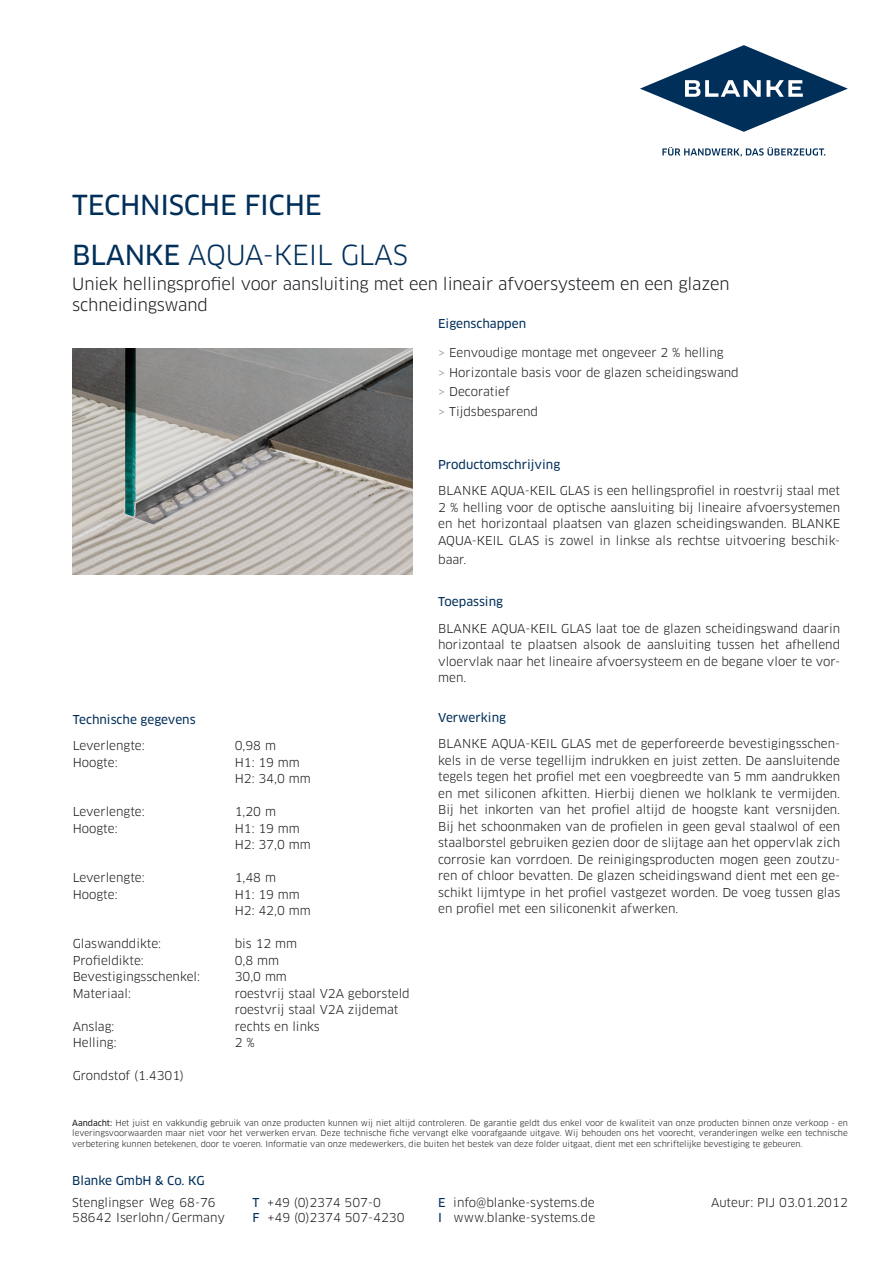
<style>
.page{position:relative;width:893px;height:1263px;background:#fff}
.page>*{position:absolute;margin:0;border:0;box-sizing:border-box;transform-origin:0 0}
.t1{font:27px "Clan OT";letter-spacing:-.01em;color:#002f5a}
.t2{font:27px "Clan OT News";letter-spacing:-.01em;color:#002f5a}
.t3{font:16.5px "Clan OT";letter-spacing:-.01em;color:#1a171c}
.fliess{font:12px/16.5px "Clan OT";color:#1a171c;text-align:justify}
.ueber{font:12px "Clan OT News";color:#002f5a}
.fliess-2{font:8.25px/10.5px "Clan OT";color:#1a171c;text-align:justify}
.s1{font-family:"Clan OT News"}
.s2{color:#929395}
.s3{font-family:"Clan OT News";color:#002f5a}
</style>
<div class="page">
<svg style="left:662px;top:147px;width:163px;height:10px"></svg>
<svg style="left:640px;top:45px;width:208px;height:87px"></svg>
<img style="left:73px;top:348px;width:340px;height:227px">
<p class="t2" style="left:72px;top:189px;width:251px">TECHNISCHE FICHE</p>
<p class="t1" style="left:72px;top:239px;width:337px"><span class="s1">BLANKE</span> AQUA-KEIL GLAS</p>
<p class="t3" style="left:72px;top:274px;width:659px">Uniek hellingsprofiel voor aansluiting met een lineair afvoersysteem en een glazen</p>
<p class="t3" style="left:72px;top:295px;width:137px">schneidingswand</p>
<p class="ueber" style="left:73px;top:712px;width:124px">Technische gegevens</p>
<p class="fliess" style="left:73px;top:737px;width:74px">Leverlengte:</p>
<p class="fliess" style="left:235px;top:737px;width:43px">0,98 m</p>
<p class="fliess" style="left:73px;top:754px;width:46px">Hoogte:</p>
<p class="fliess" style="left:235px;top:754px;width:67px">H1: 19 mm</p>
<p class="fliess" style="left:235px;top:770px;width:77px">H2: 34,0 mm</p>
<p class="fliess" style="left:73px;top:803px;width:74px">Leverlengte:</p>
<p class="fliess" style="left:235px;top:803px;width:43px">1,20 m</p>
<p class="fliess" style="left:73px;top:820px;width:46px">Hoogte:</p>
<p class="fliess" style="left:235px;top:820px;width:67px">H1: 19 mm</p>
<p class="fliess" style="left:235px;top:836px;width:77px">H2: 37,0 mm</p>
<p class="fliess" style="left:73px;top:869px;width:74px">Leverlengte:</p>
<p class="fliess" style="left:235px;top:869px;width:43px">1,48 m</p>
<p class="fliess" style="left:73px;top:886px;width:46px">Hoogte:</p>
<p class="fliess" style="left:235px;top:886px;width:67px">H1: 19 mm</p>
<p class="fliess" style="left:235px;top:902px;width:77px">H2: 42,0 mm</p>
<p class="fliess" style="left:73px;top:935px;width:90px">Glaswanddikte:</p>
<p class="fliess" style="left:235px;top:935px;width:64px">bis 12 mm</p>
<p class="fliess" style="left:73px;top:952px;width:73px">Profieldikte:</p>
<p class="fliess" style="left:235px;top:952px;width:46px">0,8 mm</p>
<p class="fliess" style="left:73px;top:968px;width:129px">Bevestigingsschenkel:</p>
<p class="fliess" style="left:235px;top:968px;width:54px">30,0 mm</p>
<p class="fliess" style="left:73px;top:985px;width:60px">Materiaal:</p>
<p class="fliess" style="left:235px;top:985px;width:177px">roestvrij staal V2A geborsteld</p>
<p class="fliess" style="left:235px;top:1001px;width:165px">roestvrij staal V2A zijdemat</p>
<p class="fliess" style="left:73px;top:1018px;width:43px">Anslag:</p>
<p class="fliess" style="left:235px;top:1018px;width:87px">rechts en links</p>
<p class="fliess" style="left:73px;top:1034px;width:45px">Helling:</p>
<p class="fliess" style="left:235px;top:1034px;width:22px">2 %</p>
<p class="fliess" style="left:73px;top:1067px;width:113px">Grondstof (1.4301)</p>
<p class="ueber" style="left:438px;top:316px;width:90px">Eigenschappen</p>
<p class="fliess" style="left:438px;top:345px;width:287px"><span class="s2">&gt;</span> Eenvoudige montage met ongeveer 2 % helling</p>
<p class="fliess" style="left:438px;top:364px;width:302px"><span class="s2">&gt;</span> Horizontale basis voor de glazen scheidingswand</p>
<p class="fliess" style="left:438px;top:384px;width:73px"><span class="s2">&gt;</span> Decoratief</p>
<p class="fliess" style="left:438px;top:403px;width:101px"><span class="s2">&gt;</span> Tijdsbesparend</p>
<p class="ueber" style="left:438px;top:458px;width:124px">Productomschrijving</p>
<p class="fliess" style="left:438px;top:483px;width:404px">BLANKE AQUA-KEIL GLAS is een hellingsprofiel in roestvrij staal met 2 % helling voor de optische aansluiting bij lineaire afvoersystemen en het horizontaal plaatsen van glazen scheidingswanden. BLANKE AQUA-KEIL GLAS is zowel in linkse als rechtse uitvoering beschik-</p>
<p class="fliess" style="left:438px;top:551px;width:30px">baar.</p>
<p class="ueber" style="left:438px;top:595px;width:66px">Toepassing</p>
<p class="fliess" style="left:438px;top:620px;width:404px">BLANKE AQUA-KEIL GLAS laat toe de glazen scheidingswand daarin horizontaal te plaatsen alsook de aansluiting tussen het afhellend vloervlak naar het lineaire afvoersysteem en de begane vloer te vor&shy;men.</p>
<p class="ueber" style="left:438px;top:710px;width:69px">Verwerking</p>
<p class="fliess" style="left:438px;top:736px;width:404px">BLANKE AQUA-KEIL GLAS met de geperforeerde bevestigingsschen&shy;kels in de verse tegellijm indrukken en juist zetten. De aansluitende tegels tegen het profiel met een voegbreedte van 5 mm aandrukken en met siliconen afkitten. Hierbij dienen we holklank te vermijden.<br>Bij het inkorten van het profiel altijd de hoogste kant versnijden.<br>Bij het schoonmaken van de profielen in geen geval staalwol of een staalborstel gebruiken gezien door de slijtage aan het oppervlak zich corrosie kan vorrdoen. De reinigingsproducten mogen geen zoutzu&shy;ren of chloor bevatten. De glazen scheidingswand dient met een ge&shy;schikt lijmtype in het profiel vastgezet worden. De voeg tussen glas en profiel met een siliconenkit afwerken.</p>
<p class="fliess-2" style="left:72px;top:1118px;width:777px"><span class="s1">Aandacht:</span> Het juist en vakkundig gebruik van onze producten kunnen wij niet altijd controleren. De garantie geldt dus enkel voor de kwaliteit van onze producten binnen onze verkoop - en leveringsvoorwaarden maar niet voor het verwerken ervan. Deze technische fiche vervangt elke voorafgaande uitgave. Wij behouden ons het voorecht, veranderingen welke een technische verbetering kunnen betekenen, door te voeren. Informatie van onze medewerkers, die buiten het bestek van deze folder uitgaat, dient met een schriftelijke bevestiging te gebeuren.</p>
<p class="ueber" style="left:72px;top:1173px;width:134px">Blanke GmbH &amp; Co. KG</p>
<p class="fliess" style="left:72px;top:1194px;width:145px">Stenglingser Weg 68-76</p>
<p class="fliess" style="left:72px;top:1210px;width:154px">58642 Iserlohn/Germany</p>
<p class="fliess" style="left:253px;top:1194px;width:130px"><span class="s3">T</span> +49 (0)2374 507-0</p>
<p class="fliess" style="left:711px;top:1194px;width:138px">Auteur: PIJ 03.01.2012</p>
<p class="fliess" style="left:253px;top:1210px;width:154px"><span class="s3">F</span> +49 (0)2374 507-4230</p>
<p class="fliess" style="left:438px;top:1194px;width:158px"><span class="s3">E</span> info@blanke-systems.de</p>
<p class="fliess" style="left:438px;top:1210px;width:159px"><span class="s3">I</span> www.blanke-systems.de</p>
</div>
